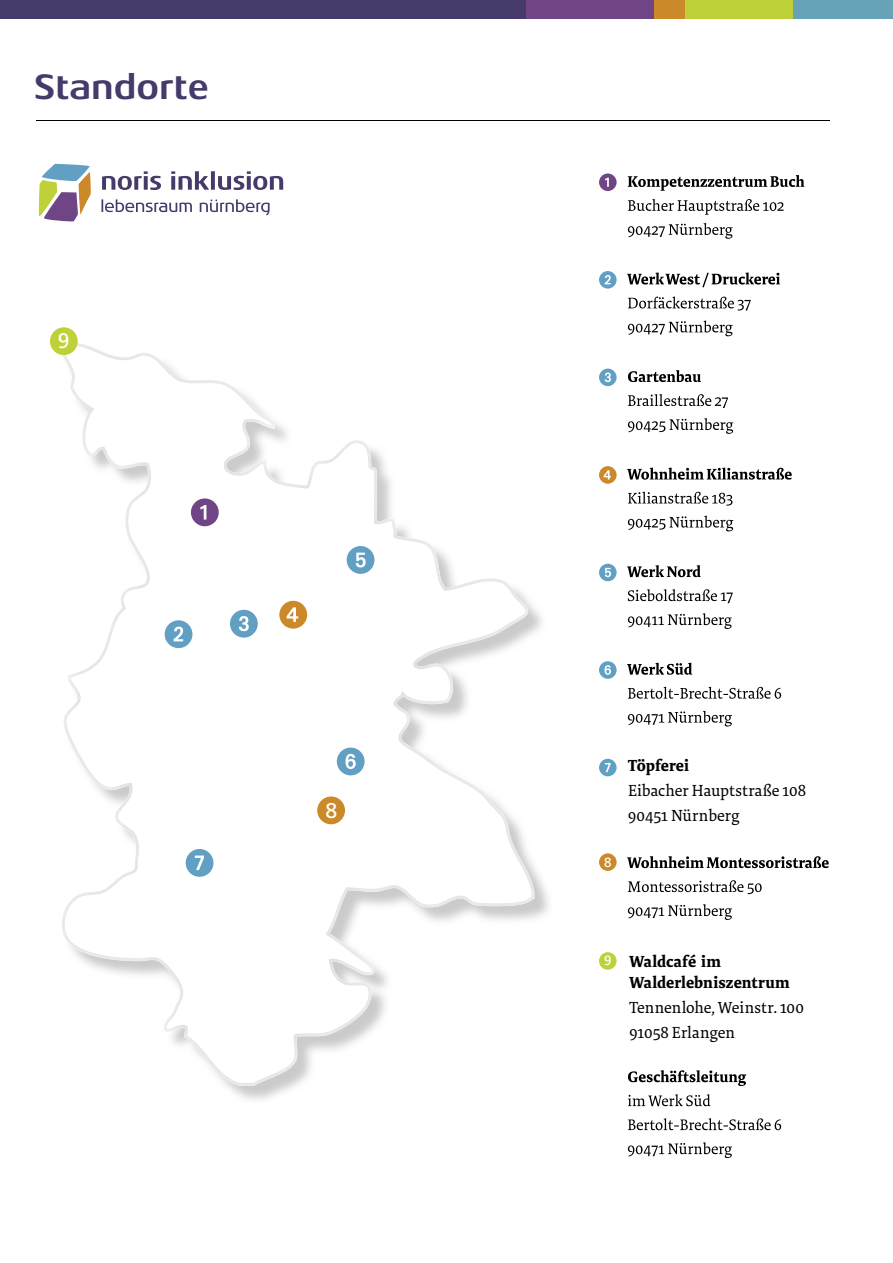
<style>
.page{position:relative;width:893px;height:1263px;background:#fff}
.page>*{position:absolute;margin:0;border:0;box-sizing:border-box;transform-origin:0 0}
.t1{font:700 36px "Aeonis LT Pro";color:#463a6a}
.t2{font:21.3px "Frutiger";color:#fff}
.t3{font:21px "Frutiger";color:#fff}
.t4{font:16.5px/24.9px "Tundra OT";letter-spacing:.005em;color:#000}
.t5{font:700 16.5px/21px "Tundra OT";color:#000}
.t6{font:13.35px "Frutiger";color:#fff}
</style>
<div class="page">
<div style="left:526px;top:0;width:128px;height:19px;background:#704586"></div>
<div style="left:654px;top:0;width:31px;height:19px;background:#cb892a"></div>
<div style="left:685px;top:0;width:108px;height:19px;background:#bed138"></div>
<div style="left:793px;top:0;width:100px;height:19px;background:#67a2b7"></div>
<div style="left:0;top:0;width:526px;height:19px;background:#463a6a"></div>
<img style="left:224px;top:1083px;width:76px;height:3px">
<img style="left:336px;top:1030px;width:35px;height:3px">
<img style="left:64px;top:880px;width:52px;height:80px">
<img style="left:377px;top:967px;width:2px;height:13px">
<img style="left:116px;top:848px;width:23px;height:36px">
<img style="left:377px;top:873px;width:157px;height:34px">
<img style="left:481px;top:792px;width:48px;height:83px">
<img style="left:64px;top:615px;width:52px;height:204px">
<img style="left:430px;top:544px;width:53px;height:252px">
<img style="left:398px;top:701px;width:32px;height:62px">
<img style="left:116px;top:609px;width:10px;height:13px">
<img style="left:481px;top:578px;width:47px;height:62px">
<img style="left:394px;top:519px;width:36px;height:30px">
<img style="left:64px;top:345px;width:52px;height:123px">
<img style="left:224px;top:397px;width:153px;height:96px">
<img style="left:116px;top:353px;width:130px;height:45px">
<img style="left:168px;top:1029px;width:168px;height:54px">
<img style="left:116px;top:957px;width:72px;height:72px">
<img style="left:326px;top:887px;width:51px;height:143px">
<img style="left:65px;top:924px;width:51px;height:33px">
<img style="left:375px;top:885px;width:156px;height:19px">
<img style="left:116px;top:783px;width:23px;height:65px">
<img style="left:67px;top:677px;width:51px;height:110px">
<img style="left:394px;top:653px;width:35px;height:85px">
<img style="left:427px;top:637px;width:54px;height:64px">
<img style="left:116px;top:462px;width:35px;height:147px">
<img style="left:479px;top:612px;width:46px;height:25px">
<img style="left:374px;top:493px;width:20px;height:45px">
<img style="left:73px;top:386px;width:45px;height:79px">
<img style="left:224px;top:419px;width:48px;height:46px">
<svg style="left:374px;top:481px;width:1px;height:13px"></svg>
<div style="left:317px;top:796px;width:28px;height:28px;background:#cb892a;border-radius:50%"></div>
<svg style="left:186px;top:849px;width:27px;height:28px"></svg>
<svg style="left:337px;top:747px;width:28px;height:28px"></svg>
<hr style="left:36px;top:120px;width:793px;height:1px;background:#000">
<svg style="left:628px;top:1142px;width:104px;height:16px"></svg>
<svg style="left:628px;top:1118px;width:153px;height:12px"></svg>
<svg style="left:628px;top:1094px;width:83px;height:12px"></svg>
<svg style="left:628px;top:1070px;width:118px;height:16px"></svg>
<svg style="left:628px;top:711px;width:104px;height:15px"></svg>
<svg style="left:628px;top:687px;width:153px;height:12px"></svg>
<svg style="left:627px;top:663px;width:65px;height:12px"></svg>
<svg style="left:599px;top:661px;width:18px;height:18px"></svg>
<svg style="left:628px;top:613px;width:104px;height:16px"></svg>
<svg style="left:628px;top:589px;width:105px;height:14px"></svg>
<svg style="left:627px;top:565px;width:74px;height:12px"></svg>
<svg style="left:599px;top:564px;width:18px;height:17px"></svg>
<svg style="left:628px;top:516px;width:105px;height:15px"></svg>
<svg style="left:628px;top:492px;width:104px;height:14px"></svg>
<svg style="left:627px;top:468px;width:165px;height:12px"></svg>
<svg style="left:599px;top:466px;width:18px;height:18px"></svg>
<svg style="left:628px;top:418px;width:105px;height:16px"></svg>
<svg style="left:628px;top:394px;width:100px;height:14px"></svg>
<svg style="left:628px;top:370px;width:73px;height:12px"></svg>
<svg style="left:599px;top:369px;width:18px;height:17px"></svg>
<svg style="left:628px;top:321px;width:105px;height:15px"></svg>
<svg style="left:628px;top:297px;width:123px;height:13px"></svg>
<svg style="left:627px;top:273px;width:153px;height:14px"></svg>
<svg style="left:599px;top:271px;width:18px;height:18px"></svg>
<svg style="left:628px;top:223px;width:105px;height:16px"></svg>
<svg style="left:628px;top:199px;width:155px;height:16px"></svg>
<svg style="left:628px;top:175px;width:176px;height:16px"></svg>
<svg style="left:599px;top:173px;width:18px;height:18px"></svg>
<svg style="left:102px;top:171px;width:59px;height:19px"></svg>
<svg style="left:171px;top:171px;width:38px;height:19px"></svg>
<svg style="left:211px;top:171px;width:4px;height:19px"></svg>
<svg style="left:218px;top:171px;width:65px;height:19px"></svg>
<svg style="left:102px;top:199px;width:90px;height:13px"></svg>
<svg style="left:200px;top:199px;width:70px;height:16px"></svg>
<svg style="left:39px;top:164px;width:52px;height:57px"></svg>
<svg style="left:191px;top:498px;width:28px;height:28px"></svg>
<svg style="left:165px;top:620px;width:27px;height:28px"></svg>
<svg style="left:230px;top:610px;width:28px;height:28px"></svg>
<svg style="left:279px;top:601px;width:28px;height:28px"></svg>
<svg style="left:347px;top:546px;width:27px;height:28px"></svg>
<svg style="left:599px;top:759px;width:18px;height:17px"></svg>
<svg style="left:628px;top:904px;width:104px;height:16px"></svg>
<svg style="left:628px;top:880px;width:134px;height:14px"></svg>
<svg style="left:627px;top:856px;width:202px;height:12px"></svg>
<div style="left:599px;top:853px;width:18px;height:18px;background:#cb892a;border-radius:50%"></div>
<div style="left:599px;top:952px;width:18px;height:18px;background:#bed138;border-radius:50%"></div>
<div style="left:50px;top:327px;width:28px;height:28px;background:#bed138;border-radius:50%"></div>
<h1 class="t1" style="left:34px;top:67px;width:176px">Standorte</h1>
<p class="t3" style="left:58px;top:328px;width:13px">9</p>
<p class="t5" style="left:628px;top:756px;width:63px">Töpferei</p>
<p class="t4" style="left:628px;top:779px;width:179px">Eibacher Hauptstraße 108</p>
<p class="t2" style="left:325px;top:798px;width:13px">8</p>
<p class="t4" style="left:628px;top:804px;width:113px">90451 Nürnberg</p>
<p class="t6" style="left:604px;top:854px;width:9px">8</p>
<p class="t6" style="left:604px;top:953px;width:9px">9</p>
<p class="t5" style="left:629px;top:952px;width:162px">Waldcafé im<br>Walderlebniszentrum</p>
<p class="t4" style="left:629px;top:996px;width:176px">Tennenlohe, Weinstr. 100<br>91058 Erlangen</p>
</div>
